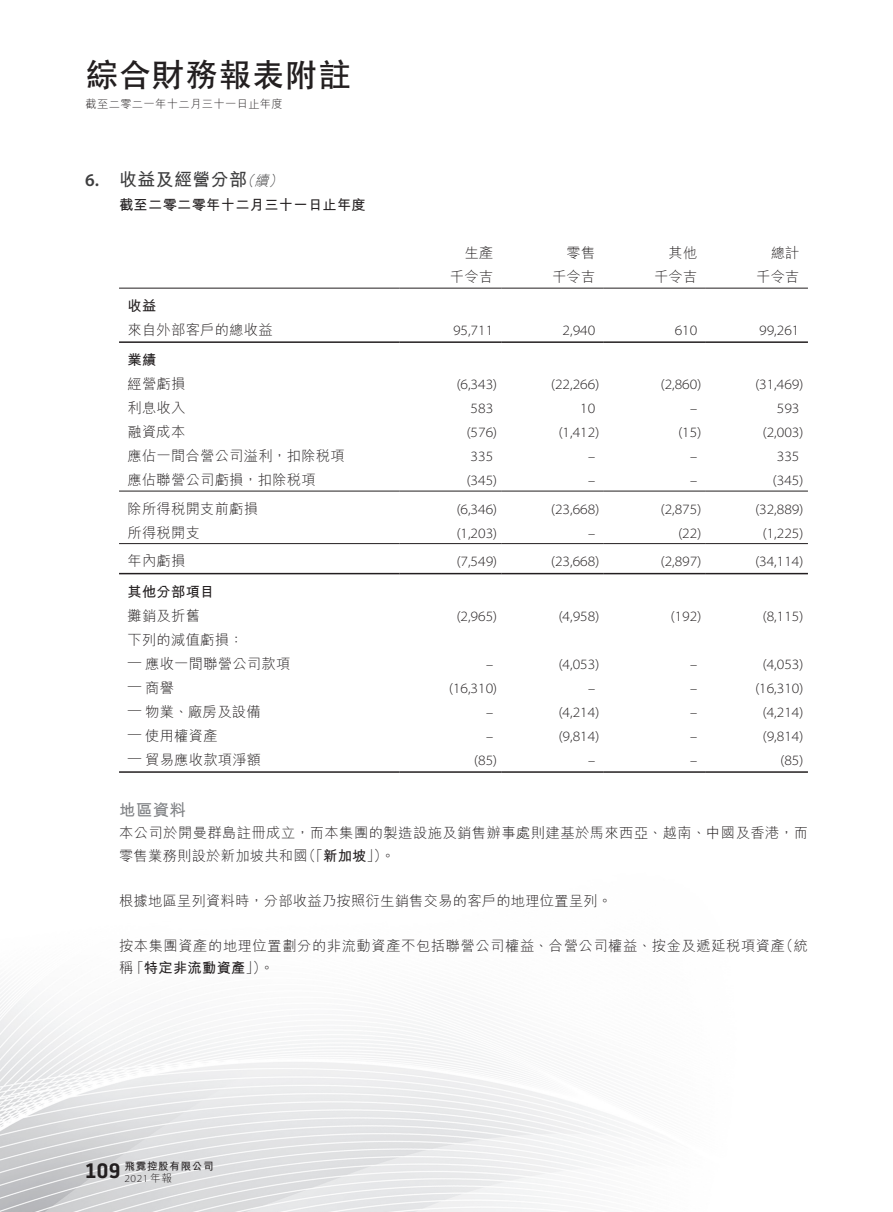
<style>
.page{position:relative;width:893px;height:1212px;background:#fff}
.page>*{position:absolute;margin:0;border:0;box-sizing:border-box;transform-origin:0 0}
.t1{font:700 33px "C Hei 2 HK";letter-spacing:.01em;color:#231f20}
.t2{font:700 21px "Battersea";color:#231f20}
._01_H1{font:700 18px "M Hei HK";letter-spacing:.02em;color:#3e3e3f}
._01_H1-2{font:600 18px "Myriad Pro";color:#3e3e3f}
._02_H2{font:700 16.5px "M Hei HK";color:#808285}
._50_Table_txt{font:300 semi-expanded 14.25px "Myriad Pro";color:#231f20}
._00_txt{font:300 14.25px/22.5px "M Hei HK";letter-spacing:.035em;color:#231f20}
._50_Table_txt-2{font:300 14.25px "M Hei HK";letter-spacing:.02em;color:#231f20}
._00_txt-2{font:700 14.25px "M Hei HK";letter-spacing:.02em;color:#231f20}
._50_Table_txt-3{font:700 14.25px "M Hei HK";letter-spacing:.02em;color:#231f20}
._01_H1-3{font:italic 300 14.25px "M Hei HK";color:#3e3e3f}
.t3{font:300 11.25px "M Hei HK";letter-spacing:.035em;color:#231f20}
.t4{font:700 10.5px "M Hei HK";letter-spacing:.07em;color:#231f20}
.t5{font:300 semi-expanded 10.5px "Myriad Pro";color:#231f20}
.s1{font-weight:700}
.s2{font-family:"M Hei HK";font-stretch:normal}
</style>
<div class="page">
<img style="left:0;top:287px;width:808px;height:925px">
<hr style="left:119px;top:288px;width:281px;height:1px;background:#231f20">
<hr style="left:400px;top:288px;width:102px;height:1px;background:#231f20">
<hr style="left:502px;top:288px;width:102px;height:1px;background:#231f20">
<hr style="left:604px;top:288px;width:102px;height:1px;background:#231f20">
<hr style="left:706px;top:288px;width:102px;height:1px;background:#231f20">
<hr style="left:119px;top:341px;width:281px;height:2px;background:#231f20">
<hr style="left:400px;top:341px;width:102px;height:2px;background:#231f20">
<hr style="left:502px;top:341px;width:102px;height:2px;background:#231f20">
<hr style="left:604px;top:341px;width:102px;height:2px;background:#231f20">
<hr style="left:706px;top:341px;width:102px;height:2px;background:#231f20">
<hr style="left:119px;top:491px;width:281px;height:1px;background:#231f20">
<hr style="left:400px;top:491px;width:102px;height:1px;background:#231f20">
<hr style="left:502px;top:491px;width:102px;height:1px;background:#231f20">
<hr style="left:604px;top:491px;width:102px;height:1px;background:#231f20">
<hr style="left:706px;top:491px;width:102px;height:1px;background:#231f20">
<hr style="left:119px;top:543px;width:281px;height:1px;background:#231f20">
<hr style="left:400px;top:543px;width:102px;height:1px;background:#231f20">
<hr style="left:502px;top:543px;width:102px;height:1px;background:#231f20">
<hr style="left:604px;top:543px;width:102px;height:1px;background:#231f20">
<hr style="left:706px;top:543px;width:102px;height:1px;background:#231f20">
<hr style="left:119px;top:573px;width:281px;height:1px;background:#231f20">
<hr style="left:400px;top:573px;width:102px;height:1px;background:#231f20">
<hr style="left:502px;top:573px;width:102px;height:1px;background:#231f20">
<hr style="left:604px;top:573px;width:102px;height:1px;background:#231f20">
<hr style="left:706px;top:573px;width:102px;height:1px;background:#231f20">
<hr style="left:119px;top:771px;width:281px;height:2px;background:#231f20">
<hr style="left:400px;top:771px;width:102px;height:2px;background:#231f20">
<hr style="left:502px;top:771px;width:102px;height:2px;background:#231f20">
<hr style="left:604px;top:771px;width:102px;height:2px;background:#231f20">
<hr style="left:706px;top:771px;width:102px;height:2px;background:#231f20">
<h1 class="t1" style="left:85px;top:59px;width:267px">綜合財務報表附註</h1>
<p class="t3" style="left:85px;top:98px;width:199px">截至二零二一年十二月三十一日止年度</p>
<p class="_01_H1-2" style="left:85px;top:169px;width:15px">6.</p>
<p class="_01_H1" style="left:119px;top:166px;width:130px">收益及經營分部</p>
<p class="_01_H1-3" style="left:254px;top:174px;width:19px">續</p>
<p class="_01_H1-3" style="left:240px;top:174px;width:19px">（</p>
<p class="_01_H1-3" style="left:269px;top:174px;width:19px">(</p>
<p class="_00_txt-2" style="left:119px;top:195px;width:248px">截至二零二零年十二月三十一日止年度</p>
<p class="_50_Table_txt-2" style="left:464px;top:246px;width:30px">生產</p>
<p class="_50_Table_txt-2" style="left:566px;top:246px;width:30px">零售</p>
<p class="_50_Table_txt-2" style="left:669px;top:246px;width:30px">其他</p>
<p class="_50_Table_txt-2" style="left:771px;top:246px;width:30px">總計</p>
<p class="_50_Table_txt-2" style="left:450px;top:270px;width:45px">千令吉</p>
<p class="_50_Table_txt-2" style="left:552px;top:270px;width:45px">千令吉</p>
<p class="_50_Table_txt-2" style="left:654px;top:270px;width:45px">千令吉</p>
<p class="_50_Table_txt-2" style="left:756px;top:270px;width:45px">千令吉</p>
<p class="_50_Table_txt-3" style="left:128px;top:295px;width:30px">收益</p>
<p class="_50_Table_txt-2" style="left:128px;top:322px;width:147px">來自外部客戶的總收益</p>
<p class="_50_Table_txt-3" style="left:128px;top:349px;width:30px">業績</p>
<p class="_50_Table_txt" style="left:453px;top:321px;width:42px">95,711</p>
<p class="_50_Table_txt" style="left:563px;top:321px;width:34px">2,940</p>
<p class="_50_Table_txt" style="left:675px;top:321px;width:24px">610</p>
<p class="_50_Table_txt" style="left:759px;top:321px;width:42px">99,261</p>
<p class="_50_Table_txt-2" style="left:128px;top:377px;width:59px">經營虧損</p>
<p class="_50_Table_txt" style="left:457px;top:376px;width:42px">)6,343(</p>
<p class="_50_Table_txt" style="left:551px;top:376px;width:49px">)22,266(</p>
<p class="_50_Table_txt" style="left:661px;top:376px;width:42px">)2,860(</p>
<p class="_50_Table_txt" style="left:755px;top:376px;width:49px">)31,469(</p>
<p class="_50_Table_txt-2" style="left:128px;top:401px;width:59px">利息收入</p>
<p class="_50_Table_txt" style="left:471px;top:400px;width:24px">583</p>
<p class="_50_Table_txt" style="left:580px;top:400px;width:17px">10</p>
<p class="_50_Table_txt" style="left:690px;top:400px;width:9px">–</p>
<p class="_50_Table_txt" style="left:777px;top:400px;width:24px">593</p>
<p class="_50_Table_txt-2" style="left:128px;top:425px;width:59px">融資成本</p>
<p class="_50_Table_txt" style="left:467px;top:424px;width:32px">)576(</p>
<p class="_50_Table_txt" style="left:559px;top:424px;width:42px">)1,412(</p>
<p class="_50_Table_txt" style="left:678px;top:424px;width:24px">)15(</p>
<p class="_50_Table_txt" style="left:763px;top:424px;width:42px">)2,003(</p>
<p class="_50_Table_txt-2" style="left:128px;top:449px;width:219px">應佔一間合營公司溢利，扣除稅項</p>
<p class="_50_Table_txt" style="left:471px;top:448px;width:24px">335</p>
<p class="_50_Table_txt" style="left:588px;top:448px;width:9px">–</p>
<p class="_50_Table_txt" style="left:690px;top:448px;width:9px">–</p>
<p class="_50_Table_txt" style="left:777px;top:448px;width:24px">335</p>
<p class="_50_Table_txt-2" style="left:128px;top:473px;width:190px">應佔聯營公司虧損，扣除稅項</p>
<p class="_50_Table_txt" style="left:467px;top:472px;width:32px">)345(</p>
<p class="_50_Table_txt" style="left:588px;top:472px;width:9px">–</p>
<p class="_50_Table_txt" style="left:690px;top:472px;width:9px">–</p>
<p class="_50_Table_txt" style="left:773px;top:472px;width:32px">)345(</p>
<p class="_50_Table_txt-2" style="left:128px;top:501px;width:132px">除所得稅開支前虧損</p>
<p class="_50_Table_txt" style="left:457px;top:500px;width:42px">)6,346(</p>
<p class="_50_Table_txt" style="left:551px;top:500px;width:49px">)23,668(</p>
<p class="_50_Table_txt" style="left:661px;top:500px;width:42px">)2,875(</p>
<p class="_50_Table_txt" style="left:755px;top:500px;width:49px">)32,889(</p>
<p class="_50_Table_txt-2" style="left:128px;top:525px;width:74px">所得稅開支</p>
<p class="_50_Table_txt" style="left:457px;top:524px;width:42px">)1,203(</p>
<p class="_50_Table_txt" style="left:588px;top:524px;width:9px">–</p>
<p class="_50_Table_txt" style="left:678px;top:524px;width:24px">)22(</p>
<p class="_50_Table_txt" style="left:763px;top:524px;width:42px">)1,225(</p>
<p class="_50_Table_txt-2" style="left:128px;top:554px;width:59px">年內虧損</p>
<p class="_50_Table_txt-3" style="left:128px;top:581px;width:88px">其他分部項目</p>
<p class="_50_Table_txt" style="left:457px;top:553px;width:42px">)7,549(</p>
<p class="_50_Table_txt" style="left:551px;top:553px;width:49px">)23,668(</p>
<p class="_50_Table_txt" style="left:661px;top:553px;width:42px">)2,897(</p>
<p class="_50_Table_txt" style="left:755px;top:553px;width:49px">)34,114(</p>
<p class="_50_Table_txt-2" style="left:128px;top:608px;width:74px">攤銷及折舊</p>
<p class="_50_Table_txt-2" style="left:128px;top:632px;width:117px">下列的減值虧損：</p>
<p class="_50_Table_txt" style="left:457px;top:607px;width:42px">)2,965(</p>
<p class="_50_Table_txt" style="left:559px;top:607px;width:42px">)4,958(</p>
<p class="_50_Table_txt" style="left:671px;top:607px;width:32px">)192(</p>
<p class="_50_Table_txt" style="left:763px;top:607px;width:42px">)8,115(</p>
<p class="_50_Table_txt-2" style="left:145px;top:656px;width:147px">應收一間聯營公司款項</p>
<p class="_50_Table_txt" style="left:128px;top:653px;width:16px">—</p>
<p class="_50_Table_txt" style="left:486px;top:655px;width:9px">–</p>
<p class="_50_Table_txt" style="left:559px;top:655px;width:42px">)4,053(</p>
<p class="_50_Table_txt" style="left:690px;top:655px;width:9px">–</p>
<p class="_50_Table_txt" style="left:763px;top:655px;width:42px">)4,053(</p>
<p class="_50_Table_txt-2" style="left:145px;top:680px;width:30px">商譽</p>
<p class="_50_Table_txt" style="left:128px;top:677px;width:16px">—</p>
<p class="_50_Table_txt" style="left:449px;top:679px;width:49px">)16,310(</p>
<p class="_50_Table_txt" style="left:588px;top:679px;width:9px">–</p>
<p class="_50_Table_txt" style="left:690px;top:679px;width:9px">–</p>
<p class="_50_Table_txt" style="left:755px;top:679px;width:49px">)16,310(</p>
<p class="_50_Table_txt-2" style="left:145px;top:704px;width:117px">物業、廠房及設備</p>
<p class="_50_Table_txt" style="left:128px;top:701px;width:16px">—</p>
<p class="_50_Table_txt" style="left:486px;top:703px;width:9px">–</p>
<p class="_50_Table_txt" style="left:559px;top:703px;width:42px">)4,214(</p>
<p class="_50_Table_txt" style="left:690px;top:703px;width:9px">–</p>
<p class="_50_Table_txt" style="left:763px;top:703px;width:42px">)4,214(</p>
<p class="_50_Table_txt-2" style="left:145px;top:728px;width:74px">使用權資產</p>
<p class="_50_Table_txt" style="left:128px;top:725px;width:16px">—</p>
<p class="_50_Table_txt" style="left:486px;top:727px;width:9px">–</p>
<p class="_50_Table_txt" style="left:559px;top:727px;width:42px">)9,814(</p>
<p class="_50_Table_txt" style="left:690px;top:727px;width:9px">–</p>
<p class="_50_Table_txt" style="left:763px;top:727px;width:42px">)9,814(</p>
<p class="_50_Table_txt-2" style="left:145px;top:752px;width:117px">貿易應收款項淨額</p>
<p class="_50_Table_txt" style="left:128px;top:749px;width:16px">—</p>
<p class="_50_Table_txt" style="left:474px;top:751px;width:24px">)85(</p>
<p class="_50_Table_txt" style="left:588px;top:751px;width:9px">–</p>
<p class="_50_Table_txt" style="left:690px;top:751px;width:9px">–</p>
<p class="_50_Table_txt" style="left:780px;top:751px;width:24px">)85(</p>
<p class="_02_H2" style="left:119px;top:797px;width:68px">地區資料</p>
<p class="_00_txt" style="left:302px;top:821px;width:508px;text-indent:-183px">本公司於開曼群島註冊成立，而本集團的製造設施及銷售辦事處則建基於馬來西亞、越南、中國及香港，而（「<span class="s1">新加坡</span> 。(「</p>
<p class="_00_txt" style="left:119px;top:844px;width:190px">零售業務則設於新加坡共和國</p>
<p class="_00_txt" style="left:119px;top:889px;width:495px">根據地區呈列資料時，分部收益乃按照衍生銷售交易的客戶的地理位置呈列。</p>
<p class="_00_txt" style="left:779px;top:934px;width:30px">（統</p>
<p class="_00_txt" style="left:130px;top:934px;width:657px;text-indent:-11px">按本集團資產的地理位置劃分的非流動資產不包括聯營公司權益、合營公司權益、按金及遞延稅項資產「<span class="s1">特定非流動資產</span> 。(「</p>
<p class="_00_txt" style="left:119px;top:956px;width:16px">稱</p>
<p class="t4" style="left:125px;top:1158px;width:91px">飛霓控股有限公司</p>
<p class="t5" style="left:125px;top:1172px;width:49px">2021<span class="s2">年報</span></p>
<h2 class="t2" style="left:85px;top:1158px;width:37px">109</h2>
</div>
